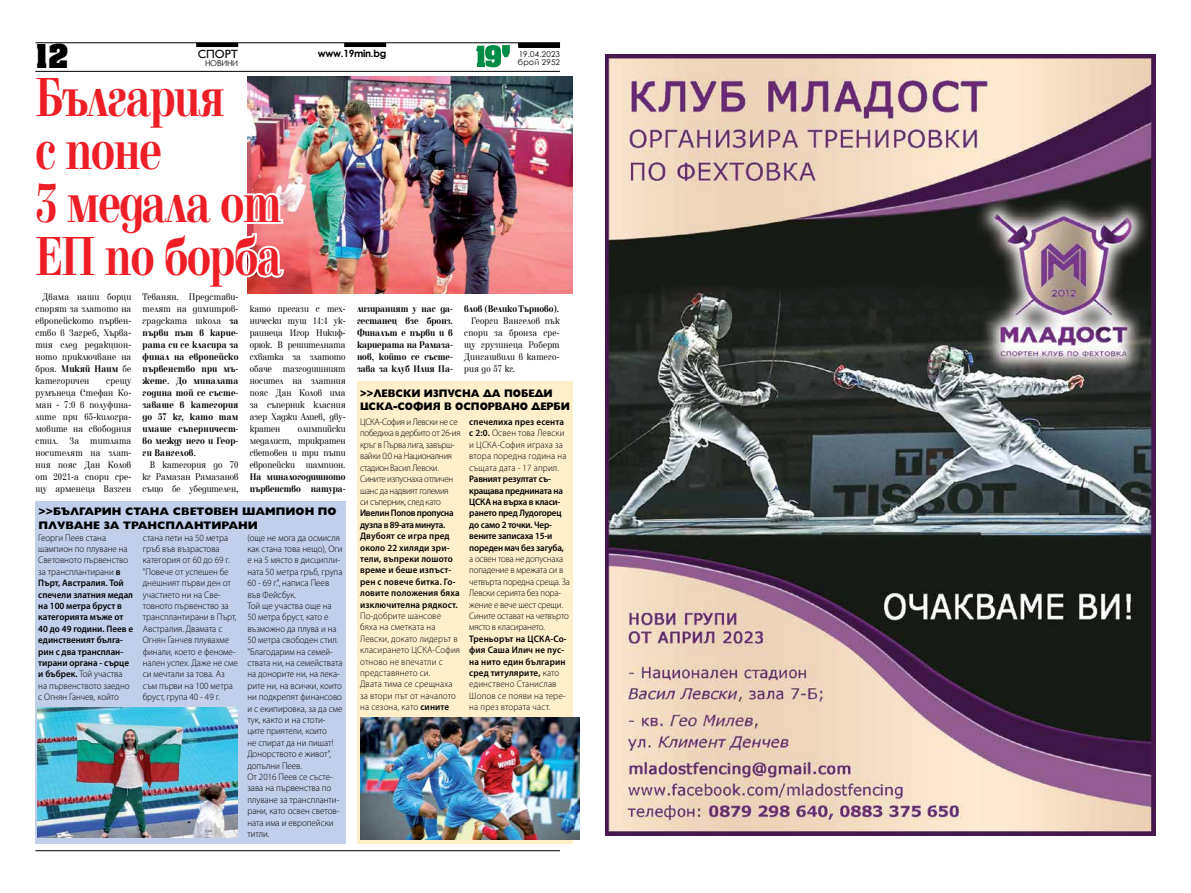
<style>
.page{position:relative;width:1191px;height:893px;background:#fff}
.page>*{position:absolute;margin:0;border:0;box-sizing:border-box;transform-origin:0 0}
.t1{font:700 57px/53px "Elfin CYR";letter-spacing:-.025em;color:#ed1e25;scale:.75 1}
.t2{font:700 28px "Achen Cyr";color:#000}
.t3{font:12px "Gilt";color:#000}
.t4{font:800 11px/13.2px "Gilt";color:#000}
.t5{font:800 11px/13.2px "Gilt";color:#000;scale:.9 1}
.t6{font:10px/12px "Elfin CYR";letter-spacing:.02em;color:#000;text-align:justify;scale:.85 1}
.t7{font:700 10px/12px "Elfin CYR";color:#000;text-align:justify;scale:.85 1}
.t8{font:700 10px "Century Gothic";letter-spacing:-.03em;color:#000}
.t9{font:300 9.5px/11.4px "Myriad Pro";color:#000;scale:.95 1}
.t10{font:600 9.5px/11.4px "Myriad Pro";color:#000;scale:.95 1}
.t11{font:300 9.5px/11.4px "Myriad Pro";letter-spacing:-.03em;color:#000;scale:.95 1}
.t12{font:300 9.5px/11.4px "Myriad Pro";letter-spacing:-.02em;color:#000;scale:.95 1}
.t13{font:600 9.5px/11.4px "Myriad Pro";letter-spacing:-.02em;color:#000;scale:.95 1}
.t14{font:8px "Century Gothic";letter-spacing:.02em;color:#000}
.s1{font-weight:700}
.s2{font-weight:400}
.s3{font-weight:300}
.s4{font-weight:600}
</style>
<div class="page">
<hr style="left:35px;top:43px;width:525px;height:1px;background:#000">
<hr style="left:35px;top:71px;width:525px;height:1px;background:#000">
<svg style="left:476px;top:45px;width:34px;height:22px"></svg>
<div style="left:196px;top:43px;width:42px;height:4px;border:1px solid #000"></div>
<div style="left:344px;top:43px;width:42px;height:4px;border:1px solid #000"></div>
<hr style="left:518px;top:43px;width:41px;height:4px;background:#000">
<div style="left:518px;top:43px;width:42px;height:5px;border:1px solid #000"></div>
<hr style="left:35px;top:850px;width:525px;height:1px;background:#000">
<div style="left:35px;top:502px;width:311px;height:342px;background:#c2cfea"></div>
<div style="left:357px;top:381px;width:216px;height:463px;background:#ffefcb"></div>
<img style="left:248px;top:77px;width:325px;height:217px">
<img style="left:247px;top:138px;width:39px;height:153px">
<img style="left:361px;top:718px;width:218px;height:121px">
<img style="left:38px;top:707px;width:199px;height:130px">
<img style="left:605px;top:55px;width:550px;height:780px">
<h2 class="t2" style="left:35px;top:37px;width:35px">12</h2>
<p class="t3" style="left:198px;top:48px;width:42px">СПОРТ</p>
<p class="t8" style="left:318px;top:45px;width:70px">www.19min.bg</p>
<p class="t14" style="left:205px;top:58px;width:35px">НОВИНИ</p>
<h1 class="t1" style="left:35px;top:72px;width:330px">България<br>с поне<br>3 медала от<br>ЕП по борба</h1>
<p class="t14" style="left:519px;top:48px;width:43px">19.04.2023</p>
<p class="t14" style="left:518px;top:56px;width:44px">брой 2952</p>
<p class="t6" style="left:35px;top:291px;width:114px;text-indent:7px">Двама наши борци спорят за златото на европейското първен&shy;ство в Загреб, Хърва&shy;тия след редакцион&shy;ното приключване на броя. <span class="s1">Микяй Наим</span> бе категоричен</p>
<p class="t6" style="left:35px;top:375px;width:114px;text-indent:71px">срещу румънеца Стефан Ко&shy;ман - 7:0 в полуфина&shy;лите при 65-килогра&shy;мовите на свободния стил. За титлата носителят на злат&shy;ния пояс Дан Колов от 2021-а спори сре&shy;щу арменеца Вазген</p>
<p class="t7" style="left:143px;top:291px;width:114px"><span class="s2">Теванян. Представи&shy;телят на димитров&shy;градската школа</span> за първи път в карие&shy;рата си се класира за финал на европейско първенство при мъ&shy;жете. До миналата година той се състе&shy;заваше в категория до 57 кг, като там имаше съперничест&shy;во между него и Геор&shy;ги Вангелов.</p>
<p class="t6" style="left:143px;top:459px;width:114px;text-indent:7px">В категория до 70 кг Рамазан Рамазанов също бе убедителен,</p>
<p class="t6" style="left:250px;top:303px;width:114px">като прегази с тех&shy;нически туш 14:4 ук&shy;раинеца Игор Никиф&shy;орюк. В решителната схватка за златото обаче тазгодишният носител на златния пояс Дан Колов има за съперник класния азер Хаджи Алиев, дву&shy;кратен</p>
<p class="t6" style="left:250px;top:423px;width:114px;text-indent:48px">олимпийски медалист, трикратен световен и три пъти европейски шампион.</p>
<p class="t7" style="left:250px;top:471px;width:114px">На миналогодишното първенство натура-</p>
<p class="t4" style="left:39px;top:505px;width:300px">&gt;&gt;БЪЛГАРИН СТАНА СВЕТОВЕН ШАМПИОН ПО<br>ПЛУВАНЕ ЗА ТРАНСПЛАНТИРАНИ</p>
<p class="t10" style="left:38px;top:531px;width:101px"><span class="s3">Георги Пеев стана шампион по плуване на<br>Световното първенство за трансплантирани</span> в<br>Пърт, Австралия. Той спечели златния медал на 100 метра бруст в категорията мъже от<br>40 до 49 години. Пеев е единственият бълга&shy;рин с два трансплан&shy;тирани органа - сърце и бъбрек. <span class="s3">Той участва на първенството заедно с Огнян Ганчев, който</span></p>
<p class="t9" style="left:143px;top:532px;width:101px">стана пети на 50 метра гръб във възрастова категория от 60 до 69 г. "Повече от успешен бе днешният първи ден от участието ни на Све&shy;товното първенство за трансплантирани в Пърт,<br>Австралия. Двамата с<br>Огнян Ганчев плувахме финали, което е феноме&shy;нален успех. Даже не сме си мечтали за това. Аз съм първи на 100 метра бруст, група 40 - 49 г.</p>
<p class="t9" style="left:247px;top:532px;width:102px">(още не мога да осмисля как стана това нещо), Оги е на 5 място в дисципли&shy;ната 50 метра гръб, група<br>60 - 69 г.", написа Пеев във Фейсбук.<br>Той ще участва още на<br>50 метра бруст, като е възможно да плува и на<br>50 метра свободен стил. "Благодарим на семей&shy;ствата ни, на семействата на донорите ни, на лека&shy;рите ни, на всички, които ни подкрепят финансово и с екипировка, за да сме тук, както и на стоти&shy;ците приятели, които<br>не спират да ни пишат!<br>Донорството е живот", допълни Пеев.<br>От 2016 Пеев се състе&shy;зава на първенства по плуване за транспланти&shy;рани, като освен светов&shy;ната има и европейски титли.</p>
<p class="t7" style="left:357px;top:303px;width:114px">лизираният у нас да&shy;гестанец взе бронз.<br>Финалът е първи и в кариерата на Рамаза&shy;нов, който се състе&shy;зава за клуб Илия Па-</p>
<p class="t7" style="left:464px;top:303px;width:113px">влов (Велико Търново).</p>
<p class="t6" style="left:464px;top:315px;width:114px;text-indent:7px">Георги Вангелов пък спори за бронза сре&shy;щу грузинеца Роберт Дингашвили в катего&shy;рия до 57 кг.</p>
<p class="t5" style="left:360px;top:386px;width:235px">&gt;&gt;ЛЕВСКИ ИЗПУСНА ДА ПОБЕДИ<br>ЦСКА-СОФИЯ В ОСПОРВАНО ДЕРБИ</p>
<p class="t11" style="left:360px;top:416px;width:107px">ЦСКА-София и Левски не се победиха в дербито от 26-ия кръг в Първа лига, завърш&shy;вайки 0:0 на Националния стадион Васил Левски.<br>Сините изпуснаха отличен шанс да надвият големия<br>си съперник, след като</p>
<p class="t10" style="left:360px;top:507px;width:106px">Ивелин Попов пропусна дузпа в 89-ата минута.<br>Двубоят се игра пред около 22 хиляди зри&shy;тели, въпреки лошото време и беше изпъст&shy;рен с повече битка. Го&shy;ловите положения бяха изключителна рядкост.</p>
<p class="t9" style="left:360px;top:610px;width:107px">По-добрите шансове бяха на сметката на<br>Левски, докато лидерът в класирането ЦСКА-София отново не впечатли с представянето си.<br>Двата тима се срещнаха за втори път от началото на сезона, като <span class="s4">сините</span></p>
<p class="t9" style="left:469px;top:416px;width:104px"><span class="s4">спечелиха през есента с 2:0.</span> Освен това Левски и ЦСКА-София играха за втора поредна година на същата дата - 17 април.</p>
<p class="t13" style="left:469px;top:473px;width:101px">Равният резултат съ&shy;кращава преднината на<br>ЦСКА на върха в класи&shy;рането пред Лудогорец до само 2 точки. Чер&shy;вените записаха 15-и пореден мач без загуба,</p>
<p class="t12" style="left:469px;top:553px;width:107px">а освен това не допуснаха попадение в мрежата си в четвърта поредна среща. За<br>Левски серията без пора&shy;жение е вече шест срещи.<br>Сините остават на четвърто място в класирането.</p>
<p class="t10" style="left:469px;top:633px;width:104px">Треньорът на ЦСКА-Со&shy;фия Саша Илич не пус&shy;на нито един българин сред титулярите, <span class="s3">като единствено Станислав<br>Шопов се появи на тере&shy;на през втората част.</span></p>
</div>
